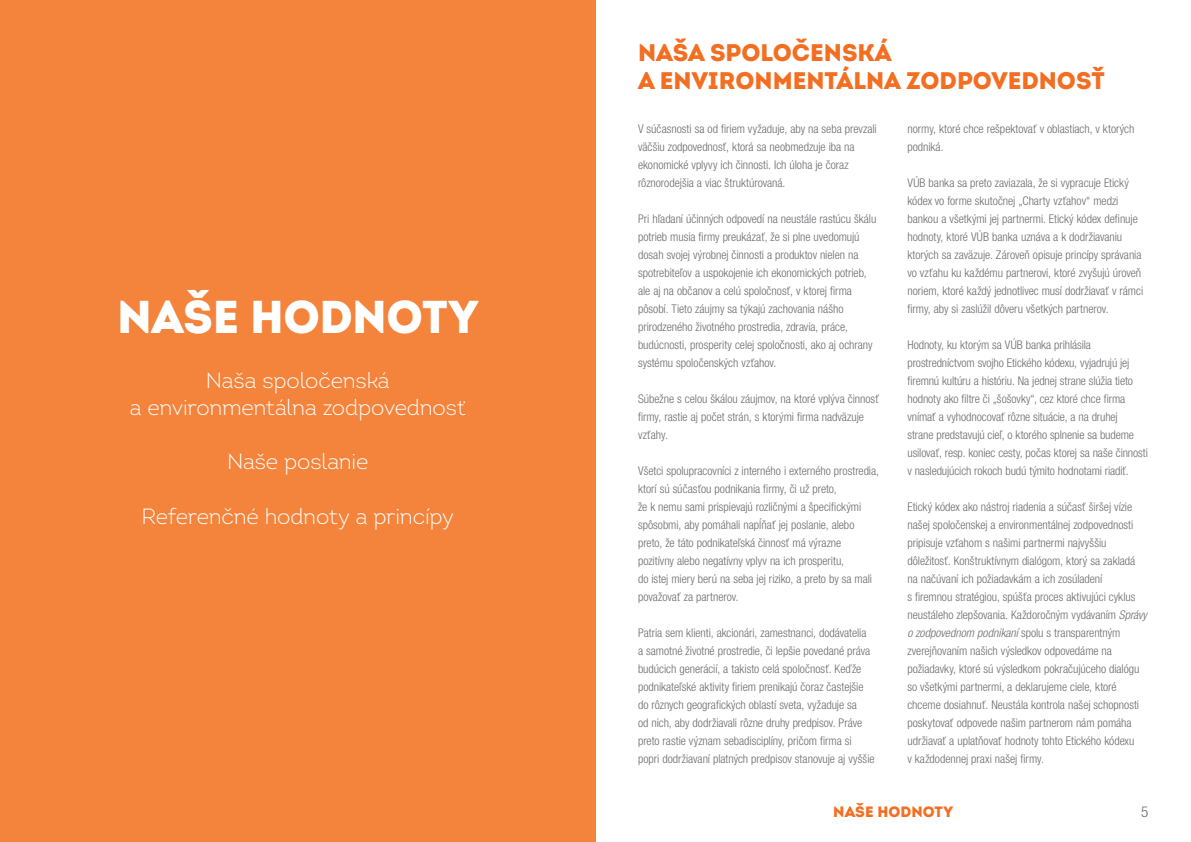
<style>
.page{position:relative;width:1191px;height:842px;background:#fff}
.page>*{position:absolute;margin:0;border:0;box-sizing:border-box;transform-origin:0 0}
.t1{font:900 46px "Intro";letter-spacing:-.01em;color:#fff}
.t2{font:900 24px/28.8px "Intro";color:#f36e21}
.t3{font:300 22px/26.4px "Intro";letter-spacing:-.01em;color:#fff;text-align:center}
.t4{font:900 15px "Intro";letter-spacing:.005em;color:#f36e21}
.t5{font:300 condensed 15px "Helvetica Neue LT Pro";color:#6c6d70}
.t6{font:300 condensed 12px/18px "Helvetica Neue LT Pro";letter-spacing:-.005em;color:#6c6d70}
.s1{font-style:italic}
</style>
<div class="page">
<div style="left:0;top:0;width:595px;height:842px;background:#f4833b"></div>
<h1 class="t1" style="left:117px;top:287px;width:363px">NAŠE HODNOTY</h1>
<h3 class="t3" style="left:130px;top:367px;width:337px">Naša spoločenská<br>a environmentálna zodpovednosť</h3>
<h3 class="t3" style="left:227px;top:448px;width:143px">Naše poslanie</h3>
<h3 class="t3" style="left:141px;top:503px;width:314px">Referenčné hodnoty a princípy</h3>
<h2 class="t2" style="left:638px;top:37px;width:468px">NAŠA SPOLOČENSKÁ<br>A ENVIRONMENTÁLNA ZODPOVEDNOSŤ</h2>
<p class="t6" style="left:638px;top:119px;width:240px">V súčasnosti sa od firiem vyžaduje, aby na seba prevzali väčšiu zodpovednosť, ktorá sa neobmedzuje iba na ekonomické vplyvy ich činnosti. Ich úloha je čoraz rôznorodejšia a viac štruktúrovaná.</p>
<p class="t6" style="left:638px;top:209px;width:240px">Pri hľadaní účinných odpovedí na neustále rastúcu škálu potrieb musia firmy preukázať, že si plne uvedomujú dosah svojej výrobnej činnosti a produktov nielen na spotrebiteľov a uspokojenie ich ekonomických potrieb, ale aj na občanov a celú spoločnosť, v ktorej firma pôsobí. Tieto záujmy sa týkajú zachovania nášho prirodzeného životného prostredia, zdravia, práce, budúcnosti, prosperity celej spoločnosti, ako aj ochrany systému spoločenských vzťahov.</p>
<p class="t6" style="left:638px;top:389px;width:242px">Súbežne s celou škálou záujmov, na ktoré vplýva činnosť firmy, rastie aj počet strán, s ktorými firma nadväzuje vzťahy.</p>
<p class="t6" style="left:638px;top:461px;width:242px">Všetci spolupracovníci z interného i externého prostredia, ktorí sú súčasťou podnikania firmy, či už preto,<br>že k nemu sami prispievajú rozličnými a špecifickými spôsobmi, aby pomáhali napĺňať jej poslanie, alebo preto, že táto podnikateľská činnosť má výrazne pozitívny alebo negatívny vplyv na ich prosperitu,<br>do istej miery berú na seba jej riziko, a preto by sa mali považovať za partnerov.</p>
<p class="t6" style="left:638px;top:623px;width:238px">Patria sem klienti, akcionári, zamestnanci, dodávatelia<br>a samotné životné prostredie, či lepšie povedané práva budúcich generácií, a takisto celá spoločnosť. Keďže podnikateľské aktivity firiem prenikajú čoraz častejšie do rôznych geografických oblastí sveta, vyžaduje sa<br>od nich, aby dodržiavali rôzne druhy predpisov. Práve preto rastie význam sebadisciplíny, pričom firma si popri dodržiavaní platných predpisov stanovuje aj vyššie</p>
<p class="t6" style="left:907px;top:119px;width:228px">normy, ktoré chce rešpektovať v oblastiach, v ktorých podniká.</p>
<p class="t6" style="left:907px;top:173px;width:237px">VÚB banka sa preto zaviazala, že si vypracuje Etický kódex vo forme skutočnej „Charty vzťahov“ medzi bankou a všetkými jej partnermi. Etický kódex definuje hodnoty, ktoré VÚB banka uznáva a k dodržiavaniu ktorých sa zaväzuje. Zároveň opisuje princípy správania vo vzťahu ku každému partnerovi, ktoré zvyšujú úroveň noriem, ktoré každý jednotlivec musí dodržiavať v rámci firmy, aby si zaslúžil dôveru všetkých partnerov.</p>
<p class="t6" style="left:907px;top:335px;width:242px">Hodnoty, ku ktorým sa VÚB banka prihlásila prostredníctvom svojho Etického kódexu, vyjadrujú jej firemnú kultúru a históriu. Na jednej strane slúžia tieto hodnoty ako filtre či „šošovky“, cez ktoré chce firma vnímať a vyhodnocovať rôzne situácie, a na druhej<br>strane predstavujú cieľ, o ktorého splnenie sa budeme usilovať, resp. koniec cesty, počas ktorej sa naše činnosti v nasledujúcich rokoch budú týmito hodnotami riadiť.</p>
<p class="t6" style="left:907px;top:497px;width:241px">Etický kódex ako nástroj riadenia a súčasť širšej vízie našej spoločenskej a environmentálnej zodpovednosti pripisuje vzťahom s našimi partnermi najvyššiu dôležitosť. Konštruktívnym dialógom, ktorý sa zakladá na načúvaní ich požiadavkám a ich zosúladení<br>s firemnou stratégiou, spúšťa proces aktivujúci cyklus neustáleho zlepšovania. Každoročným vydávaním <span class="s1">Správy o zodpovednom podnikaní</span> spolu s transparentným zverejňovaním našich výsledkov odpovedáme na požiadavky, ktoré sú výsledkom pokračujúceho dialógu so všetkými partnermi, a deklarujeme ciele, ktoré chceme dosiahnuť. Neustála kontrola našej schopnosti poskytovať odpovede našim partnerom nám pomáha udržiavať a uplatňovať hodnoty tohto Etického kódexu<br>v každodennej praxi našej firmy.</p>
<p class="t4" style="left:833px;top:801px;width:121px">NAŠE HODNOTY</p>
<p class="t5" style="left:1141px;top:803px;width:9px">5</p>
</div>
